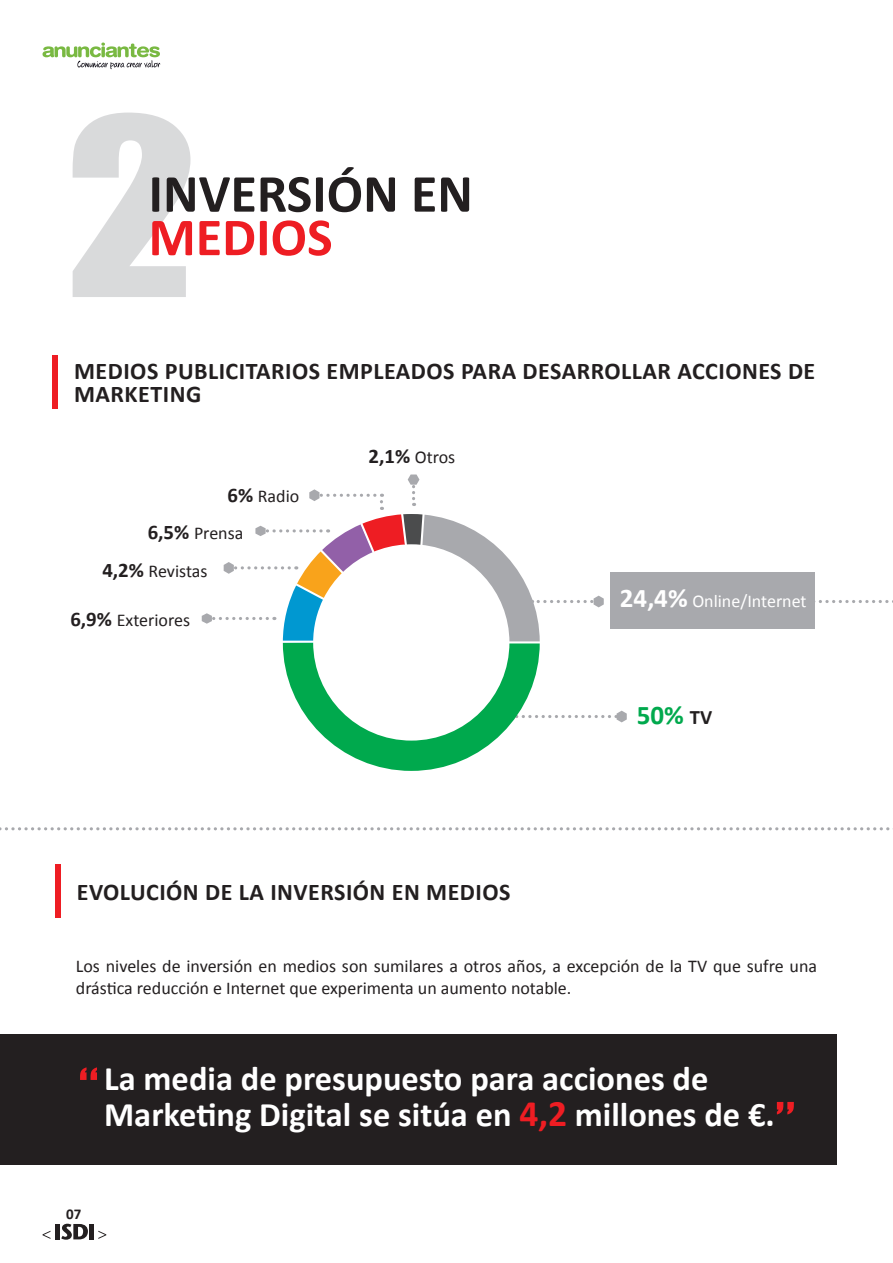
<style>
.page{position:relative;width:893px;height:1263px;background:#fff}
.page>*{position:absolute;margin:0;border:0;box-sizing:border-box;transform-origin:0 0}
.t1{font:700 54px "Calibri";color:#231f20}
.t2{font:700 54px "Calibri";color:#ee1d23}
.t3{font:700 34.5px/36px "Calibri";color:#fff}
.t4{font:700 27px "Calibri";color:#00a94d}
.t5{font:700 24px/22.5px "Calibri";letter-spacing:.02em;color:#231f20}
.t6{font:18px/21.6px "Calibri";color:#231f20}
.t7{font:18px "Calibri";color:#fff}
.t8{font:700 15px "Calibri";color:#231f20}
.s1{font-weight:700;font-size:20.85px}
.s2{font-weight:700;font-size:27px}
.s3{font-size:20.55px;color:#231f20}
.s4{font-size:37.5px;color:#ee1d23}
</style>
<div class="page">
<div style="left:0;top:1034px;width:837px;height:131px;background:#231f20"></div>
<svg style="left:73px;top:113px;width:117px;height:184px"></svg>
<div style="left:52px;top:356px;width:6px;height:53px;background:#ee1d23"></div>
<div style="left:55px;top:865px;width:6px;height:53px;background:#ee1d23"></div>
<svg style="left:777px;top:1102px;width:17px;height:12px"></svg>
<svg style="left:80px;top:1067px;width:17px;height:13px"></svg>
<svg style="left:555px;top:711px;width:72px;height:11px"></svg>
<svg style="left:814px;top:600px;width:79px;height:3px"></svg>
<svg style="left:286px;top:673px;width:269px;height:98px"></svg>
<svg style="left:202px;top:474px;width:402px;height:199px"></svg>
<hr style="left:268px;top:641px;width:51px;height:2px;background:#fff">
<hr style="left:495px;top:641px;width:51px;height:2px;background:#fff">
<div style="left:55px;top:1224px;width:5px;height:15px;background:#231f20"></div>
<svg style="left:61px;top:1224px;width:27px;height:16px"></svg>
<div style="left:89px;top:1224px;width:5px;height:15px;background:#231f20"></div>
<svg style="left:43px;top:1231px;width:8px;height:8px"></svg>
<svg style="left:98px;top:1231px;width:8px;height:8px"></svg>
<div style="left:610px;top:572px;width:204px;height:57px;background:#a8a9ad"></div>
<svg style="left:43px;top:43px;width:117px;height:26px"></svg>
<svg style="left:0;top:827px;width:893px;height:3px"></svg>
<h1 class="t1" style="left:149px;top:159px;width:326px">INVERSIÓN EN</h1>
<h1 class="t2" style="left:149px;top:203px;width:186px">MEDIOS</h1>
<h3 class="t5" style="left:74px;top:360px;width:743px">MEDIOS PUBLICITARIOS EMPLEADOS PARA DESARROLLAR ACCIONES DE<br>MARKETING</h3>
<p class="t6" style="left:227px;top:486px;width:73px"><span class="s1">6%</span> Radio</p>
<p class="t6" style="left:102px;top:514px;width:143px;line-height:38.1px;text-indent:45px"><span class="s1">6,5%</span> Prensa<br><span class="s1">4,2%</span> Revistas</p>
<p class="t6" style="left:70px;top:609px;width:121px"><span class="s1">6,9%</span> Exteriores</p>
<p class="t6" style="left:369px;top:446px;width:88px"><span class="s1">2,1%</span> Otros</p>
<h3 class="t5" style="left:77px;top:881px;width:435px">EVOLUCIÓN DE LA INVERSIÓN EN MEDIOS</h3>
<p class="t7" style="left:620px;top:590px;width:188px"><span class="s2">24,4%</span> Online/Internet</p>
<h3 class="t4" style="left:637px;top:698px;width:77px">50% <span class="s3">TV</span></h3>
<p class="t6" style="left:76px;top:956px;width:743px">Los niveles de inversión en medios son sumilares a otros años, a excepción de la TV que sufre una drástica reducción e Internet que experimenta un aumento notable.</p>
<h2 class="t3" style="left:104px;top:1061px;width:672px">La media de presupuesto para acciones de<br>Marketing Digital se sitúa en <span class="s4">4,2</span> millones de €.</h2>
<p class="t8" style="left:66px;top:1204px;width:17px">07</p>
</div>
